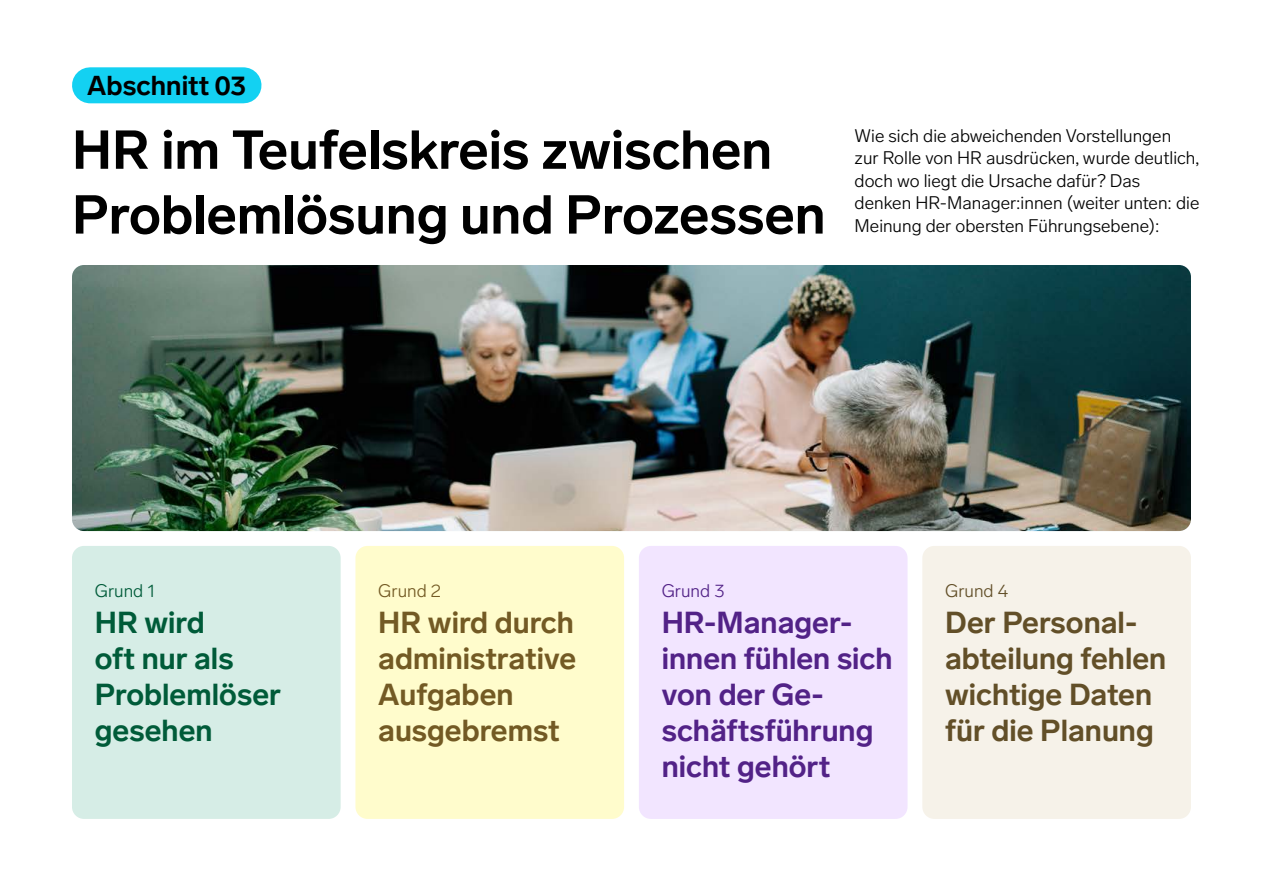
<style>
.page{position:relative;width:1263px;height:893px;background:#fff}
.page>*{position:absolute;margin:0;border:0;box-sizing:border-box;transform-origin:0 0}
.t1{font:700 54px/64.8px "Lab Grotesque";color:#000}
.t2{font:700 30px/36px "Lab Grotesque";color:#522287}
.t3{font:700 30px/36px "Lab Grotesque";color:#624f28}
.t4{font:700 30px/36px "Lab Grotesque";color:#735a24}
.t5{font:700 30px/36px "Lab Grotesque";color:#005b39}
.t6{font:700 27px "Lab Grotesque";color:#000}
.t7{font:300 18px/22.5px "Lab Grotesque";color:#000}
.t8{font:300 18px "Lab Grotesque";color:#005b39}
.t9{font:300 18px "Lab Grotesque";color:#735a24}
.t10{font:300 18px "Lab Grotesque";color:#522287}
.t11{font:300 18px "Lab Grotesque";color:#624f28}
</style>
<div class="page">
<div style="left:72px;top:546px;width:269px;height:273px;background:#d6ede6;border-radius:12px"></div>
<div style="left:355px;top:546px;width:269px;height:273px;background:#fffccc;border-radius:12px"></div>
<div style="left:639px;top:546px;width:268px;height:273px;background:#f2e5ff;border-radius:12px"></div>
<div style="left:922px;top:546px;width:269px;height:273px;background:#f6f2e9;border-radius:12px"></div>
<img style="left:72px;top:265px;width:1119px;height:266px">
<div style="left:90px;top:67px;width:153px;height:36px;background:#13d1f2"></div>
<h3 class="t6" style="left:87px;top:70px;width:160px">Abschnitt 03</h3>
<h1 class="t1" style="left:72px;top:118px;width:755px">HR im Teufelskreis zwischen<br>Problemlösung und Prozessen</h1>
<p class="t7" style="left:855px;top:124px;width:346px">Wie sich die abweichenden Vorstellungen zur Rolle von HR ausdrücken, wurde deutlich, doch wo liegt die Ursache dafür? Das denken HR-Manager:innen (weiter unten: die Meinung der obersten Führungsebene):</p>
<p class="t8" style="left:95px;top:581px;width:62px">Grund 1</p>
<h2 class="t5" style="left:95px;top:605px;width:188px">HR wird<br>oft nur als<br>Problemlöser gesehen</h2>
<p class="t9" style="left:378px;top:581px;width:64px">Grund 2</p>
<h2 class="t4" style="left:378px;top:605px;width:199px">HR wird durch administrative<br>Aufgaben ausgebremst</h2>
<p class="t10" style="left:662px;top:581px;width:64px">Grund 3</p>
<h2 class="t2" style="left:662px;top:605px;width:232px">HR-Manager&shy;innen fühlen sich von der Ge&shy;schäftsführung nicht gehört</h2>
<p class="t11" style="left:945px;top:581px;width:65px">Grund 4</p>
<h2 class="t3" style="left:945px;top:605px;width:223px">Der Personal&shy;abteilung fehlen wichtige Daten für die Planung</h2>
</div>
